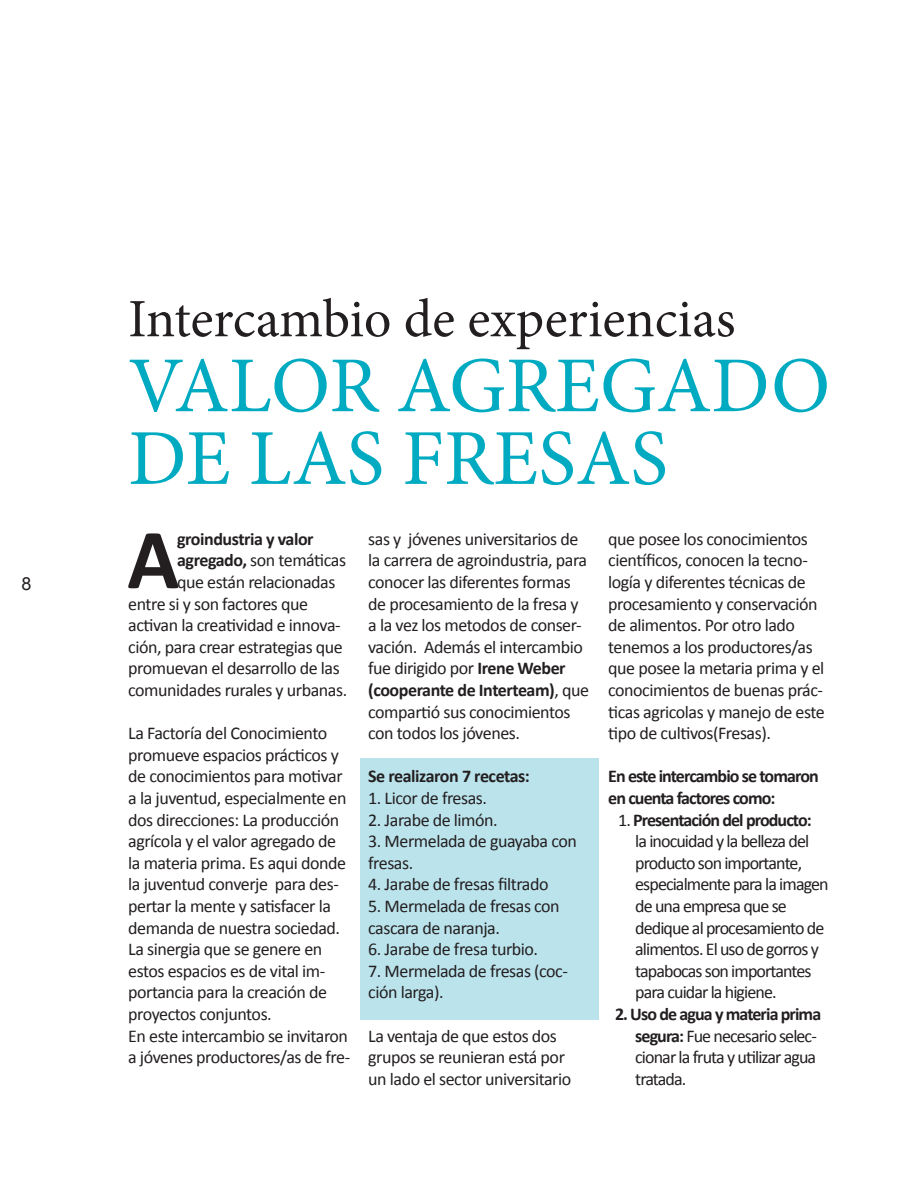
<style>
.page{position:relative;width:918px;height:1188px;background:#fff}
.page>*{position:absolute;margin:0;border:0;box-sizing:border-box;transform-origin:0 0}
.t1{font:700 86.1px "Calibri";color:#231f20}
.t2{font:79.2px/72.8px "Minion Pro";color:#00abc1}
.t3{font:54px "Minion Pro";color:#231f20}
.t4{font:18px/21.6px "Calibri";letter-spacing:-.025em;color:#231f20}
.t5{font:18px/21.6px "Calibri";letter-spacing:-.05em;color:#231f20}
.t6{font:700 18px/21.6px "Calibri";letter-spacing:-.05em;color:#231f20}
.t7{font:700 18px "Calibri";letter-spacing:-.025em;color:#231f20}
.t8{font:18px "Arial";color:#231f20}
.s1{font-weight:700}
</style>
<div class="page">
<div style="left:360px;top:758px;width:238px;height:262px;background:#bbe3ec"></div>
<p class="t8" style="left:22px;top:571px;width:12px">8</p>
<h3 class="t3" style="left:128px;top:283px;width:609px">Intercambio de experiencias</h3>
<h2 class="t2" style="left:128px;top:350px;width:704px">VALOR AGREGADO<br>DE LAS FRESAS</h2>
<h1 class="t1" style="left:127px;top:499px;width:54px">A</h1>
<p class="t7" style="left:177px;top:526px;width:138px">groindustria y valor</p>
<p class="t4" style="left:177px;top:549px;width:170px"><span class="s1">agregado,</span> son temáticas</p>
<p class="t4" style="left:177px;top:571px;width:160px">que están relacionadas</p>
<p class="t4" style="left:128px;top:592px;width:181px">entre si y son factores que</p>
<p class="t4" style="left:128px;top:614px;width:214px">activan la creatividad e innova-</p>
<p class="t4" style="left:128px;top:636px;width:216px">ción, para crear estrategias que</p>
<p class="t4" style="left:128px;top:657px;width:213px">promuevan el desarrollo de las</p>
<p class="t4" style="left:128px;top:679px;width:221px">comunidades rurales y urbanas.</p>
<p class="t4" style="left:128px;top:722px;width:223px">La Factoría del Conocimiento promueve espacios prácticos y de conocimientos para motivar a la juventud, especialmente en dos direcciones: La producción agrícola y el valor agregado de la materia prima. Es aqui donde la juventud converje para des&shy;pertar la mente y satisfacer la demanda de nuestra sociedad.<br>La sinergia que se genere en estos espacios es de vital im&shy;portancia para la creación de proyectos conjuntos.<br>En este intercambio se invitaron a jóvenes productores/as de fre-</p>
<p class="t4" style="left:368px;top:528px;width:222px">sas y jóvenes universitarios de la carrera de agroindustria, para conocer las diferentes formas de procesamiento de la fresa y a la vez los metodos de conser&shy;vación. Además el intercambio fue dirigido por <span class="s1">Irene Weber (cooperante de Interteam)</span>, que compartió sus conocimientos con todos los jóvenes.</p>
<p class="t7" style="left:368px;top:764px;width:163px">Se realizaron 7 recetas:</p>
<p class="t4" style="left:368px;top:787px;width:120px">1. Licor de fresas.</p>
<p class="t4" style="left:368px;top:808px;width:131px">2. Jarabe de limón.</p>
<p class="t4" style="left:368px;top:830px;width:210px">3. Mermelada de guayaba con fresas.</p>
<p class="t4" style="left:368px;top:873px;width:182px">4. Jarabe de fresas filtrado</p>
<p class="t4" style="left:368px;top:895px;width:193px">5. Mermelada de fresas con cascara de naranja.</p>
<p class="t4" style="left:368px;top:938px;width:171px">6. Jarabe de fresa turbio.</p>
<p class="t4" style="left:368px;top:960px;width:201px">7. Mermelada de fresas (coc&shy;ción larga).</p>
<p class="t4" style="left:368px;top:1024px;width:205px">La ventaja de que estos dos grupos se reunieran está por un lado el sector universitario</p>
<p class="t4" style="left:608px;top:528px;width:218px">que posee los conocimientos científicos, conocen la tecno&shy;logía y diferentes técnicas de procesamiento y conservación de alimentos. Por otro lado tenemos a los productores/as que posee la metaria prima y el conocimientos de buenas prác&shy;ticas agricolas y manejo de este tipo de cultivos(Fresas).</p>
<p class="t6" style="left:608px;top:765px;width:212px">En este intercambio se tomaron en cuenta factores como:</p>
<p class="t5" style="left:635px;top:808px;width:195px;text-indent:-17px">1. <span class="s1">Presentación del producto:<br></span>la inocuidad y la belleza del producto son importante, especialmente para la imagen de una empresa que se dedique al procesamiento de alimentos. El uso de gorros y tapabocas son importantes para cuidar la higiene.</p>
<p class="t5" style="left:635px;top:1003px;width:187px;text-indent:-20px"><span class="s1">2. Uso de agua y materia prima segura:</span> Fue necesario selec&shy;cionar la fruta y utilizar agua tratada.</p>
</div>
